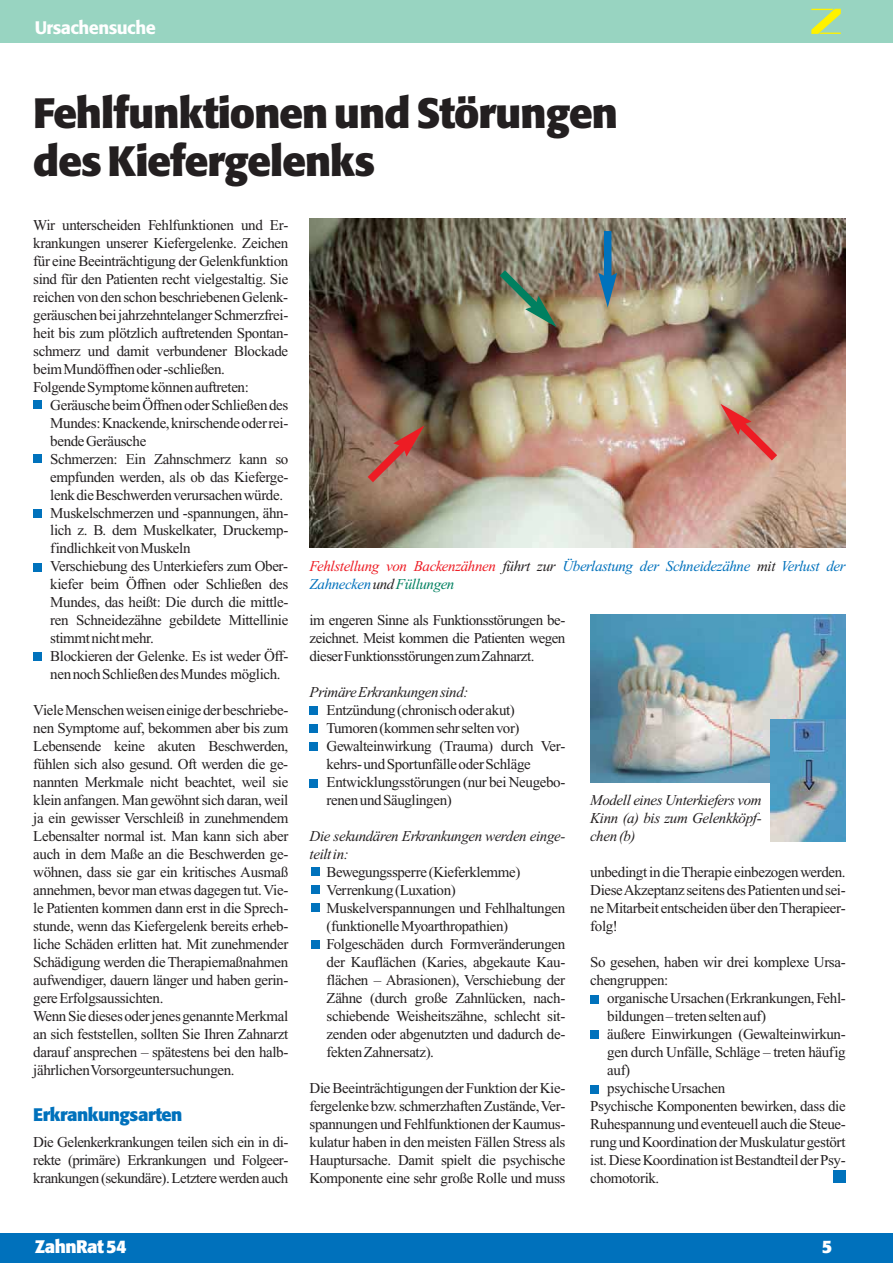
<style>
.page{position:relative;width:893px;height:1263px;background:#fff}
.page>*{position:absolute;margin:0;border:0;box-sizing:border-box;transform-origin:0 0}
.t1{font:700 42px/48px "Formata";letter-spacing:-.025em;color:#231f20}
.t2{font:700 18px "Formata";letter-spacing:-.03em;color:#0071bc}
.t3{font:500 18px "Formata";letter-spacing:-.03em;color:#fff}
.t4{font:700 18px "Formata";letter-spacing:-.03em;color:#fff}
.t5{font:15px/18px "Times New Roman";letter-spacing:-.025em;color:#231f20}
.t6{font:italic 15px/18px "Times New Roman";letter-spacing:-.025em;color:#231f20}
.t7{font:italic 15px/18px "Times New Roman";letter-spacing:-.025em;color:#0071bc}
.s1{color:#ed1c24}
.s2{color:#231f20}
.s3{color:#008060}
</style>
<div class="page">
<div style="left:0;top:0;width:893px;height:43px;background:#98d4c1"></div>
<div style="left:0;top:1233px;width:893px;height:30px;background:#0071bc"></div>
<svg style="left:811px;top:9px;width:30px;height:25px"></svg>
<div style="left:833px;top:1170px;width:13px;height:13px;background:#0072bc"></div>
<img style="left:310px;top:219px;width:535px;height:328px">
<div style="left:604px;top:231px;width:7px;height:48px;background:#0072bc"></div>
<svg style="left:598px;top:273px;width:19px;height:35px"></svg>
<svg style="left:492px;top:262px;width:64px;height:65px;background:#7e886c"></svg>
<svg style="left:360px;top:425px;width:64px;height:65px;background:#a86c5d"></svg>
<svg style="left:720px;top:404px;width:65px;height:64px;background:#c77c6e"></svg>
<div style="left:33px;top:400px;width:9px;height:9px;background:#0072bc"></div>
<div style="left:33px;top:455px;width:9px;height:8px;background:#0072bc"></div>
<div style="left:33px;top:509px;width:9px;height:9px;background:#0072bc"></div>
<div style="left:33px;top:563px;width:9px;height:8px;background:#0072bc"></div>
<div style="left:33px;top:652px;width:9px;height:9px;background:#0072bc"></div>
<div style="left:310px;top:707px;width:8px;height:8px;background:#0072bc"></div>
<div style="left:310px;top:779px;width:8px;height:8px;background:#0072bc"></div>
<div style="left:310px;top:724px;width:8px;height:9px;background:#0072bc"></div>
<div style="left:310px;top:742px;width:8px;height:9px;background:#0072bc"></div>
<div style="left:311px;top:868px;width:9px;height:8px;background:#0072bc"></div>
<div style="left:311px;top:940px;width:9px;height:8px;background:#0072bc"></div>
<div style="left:311px;top:885px;width:9px;height:9px;background:#0072bc"></div>
<div style="left:311px;top:903px;width:9px;height:9px;background:#0072bc"></div>
<div style="left:590px;top:995px;width:9px;height:8px;background:#0072bc"></div>
<div style="left:590px;top:1085px;width:9px;height:9px;background:#0072bc"></div>
<div style="left:590px;top:1031px;width:9px;height:8px;background:#0072bc"></div>
<img style="left:590px;top:615px;width:256px;height:168px">
<img style="left:771px;top:719px;width:75px;height:122px">
<p class="t3" style="left:35px;top:19px;width:123px">Ursachensuche</p>
<h1 class="t1" style="left:33px;top:92px;width:586px">Fehlfunktionen und Störungen des Kiefergelenks</h1>
<p class="t5" style="left:33px;top:217px;width:257px">Wir unterscheiden Fehlfunktionen und Er&shy;krankungen unserer Kiefergelenke. Zeichen für eine Beeinträchtigung der Gelenkfunktion sind für den Patienten recht vielgestaltig. Sie reichen von den schon beschriebenen Gelenk&shy;geräuschen bei jahrzehntelanger Schmerzfrei&shy;heit bis zum plötzlich auftretenden Spontan&shy;schmerz und damit verbundener Blockade beim Mundöffnen oder -schließen.<br>Folgende Symptome können auftreten:</p>
<p class="t5" style="left:50px;top:397px;width:240px">Geräusche beim Öffnen oder Schließen des Mundes: Knackende, knirschende oder rei&shy;bende Geräusche<br>Schmerzen: Ein Zahnschmerz kann so empfunden werden, als ob das Kieferge&shy;lenk die Beschwerden verursachen würde.<br>Muskelschmerzen und -spannungen, ähn&shy;lich z. B. dem Muskelkater, Druckemp&shy;findlichkeit von Muskeln<br>Verschiebung des Unterkiefers zum Ober&shy;kiefer beim Öffnen oder Schließen des Mundes, das heißt: Die durch die mittle&shy;ren Schneidezähne gebildete Mittellinie stimmt nicht mehr.<br>Blockieren der Gelenke. Es ist weder Öff&shy;nen noch Schließen des Mundes möglich.</p>
<p class="t5" style="left:33px;top:703px;width:257px">Viele Menschen weisen einige der beschriebe&shy;nen Symptome auf, bekommen aber bis zum Lebensende keine akuten Beschwerden, fühlen sich also gesund. Oft werden die ge&shy;nannten Merkmale nicht beachtet, weil sie klein anfangen. Man gewöhnt sich daran, weil ja ein gewisser Verschleiß in zunehmendem Lebensalter normal ist. Man kann sich aber auch in dem Maße an die Beschwerden ge&shy;wöhnen, dass sie gar ein kritisches Ausmaß annehmen, bevor man etwas dagegen tut. Vie&shy;le Patienten kommen dann erst in die Sprech&shy;stunde, wenn das Kiefergelenk bereits erheb&shy;liche Schäden erlitten hat. Mit zunehmender Schädigung werden die Therapiemaßnahmen aufwendiger, dauern länger und haben gerin&shy;gere Erfolgsaussichten.<br>Wenn Sie dieses oder jenes genannte Merkmal an sich feststellen, sollten Sie Ihren Zahnarzt darauf ansprechen – spätestens bei den halb&shy;jährlichen Vorsorgeuntersuchungen.</p>
<p class="t2" style="left:33px;top:1107px;width:151px">Erkrankungsarten</p>
<p class="t5" style="left:33px;top:1135px;width:257px;text-align:justify">Die Gelenkerkrankungen teilen sich ein in di&shy;rekte (primäre) Erkrankungen und Folgeer&shy;krankungen (sekundäre). Letztere werden auch</p>
<p class="t7" style="left:310px;top:559px;width:538px"><span class="s1">Fehlstellung von Backenzähnen</span> <span class="s2">führt zur</span> Überlastung der Schneidezähne <span class="s2">mit</span> Verlust der<br>Zahnecken<span class="s2">und</span> <span class="s3">Füllungen</span></p>
<p class="t5" style="left:310px;top:613px;width:257px;text-align:justify">im engeren Sinne als Funktionsstörungen be&shy;zeichnet. Meist kommen die Patienten wegen dieser Funktionsstörungen zum Zahnarzt.</p>
<p class="t6" style="left:310px;top:685px;width:160px">Primäre Erkrankungen sind:</p>
<p class="t5" style="left:327px;top:703px;width:240px">Entzündung (chronisch oder akut)<br>Tumoren (kommen sehr selten vor)<br>Gewalteinwirkung (Trauma) durch Ver&shy;kehrs- und Sportunfälle oder Schläge Entwicklungsstörungen (nur bei Neugebo&shy;renen und Säuglingen)</p>
<p class="t6" style="left:310px;top:829px;width:257px">Die sekundären Erkrankungen werden einge&shy;teilt in:</p>
<p class="t5" style="left:327px;top:865px;width:240px">Bewegungssperre (Kieferklemme)<br>Verrenkung (Luxation)<br>Muskelverspannungen und Fehlhaltungen (funktionelle Myoarthropathien)<br>Folgeschäden durch Formveränderungen der Kauflächen (Karies, abgekaute Kau&shy;flächen – Abrasionen), Verschiebung der Zähne (durch große Zahnlücken, nach&shy;schiebende Weisheitszähne, schlecht sit&shy;zenden oder abgenutzten und dadurch de&shy;fekten Zahnersatz).</p>
<p class="t5" style="left:310px;top:1081px;width:257px;text-align:justify">Die Beeinträchtigungen der Funktion der Kie&shy;fergelenke bzw. schmerzhaften Zustände, Ver&shy;spannungen und Fehlfunktionen der Kaumus&shy;kulatur haben in den meisten Fällen Stress als Hauptursache. Damit spielt die psychische Komponente eine sehr große Rolle und muss</p>
<p class="t6" style="left:590px;top:793px;width:173px;text-align:justify">Modell eines Unterkiefers vom Kinn (a) bis zum Gelenkköpf&shy;chen (b)</p>
<p class="t5" style="left:590px;top:865px;width:257px;text-align:justify">unbedingt in die Therapie einbezogen werden.<br>Diese Akzeptanz seitens des Patienten und sei&shy;ne Mitarbeit entscheiden über den Therapieer&shy;folg!</p>
<p class="t5" style="left:590px;top:955px;width:257px">So gesehen, haben wir drei komplexe Ursa&shy;chengruppen:</p>
<p class="t5" style="left:607px;top:991px;width:240px">organische Ursachen (Erkrankungen, Fehl-</p>
<p class="t5" style="left:607px;top:1009px;width:160px">bildungen – treten selten auf)</p>
<p class="t5" style="left:607px;top:1027px;width:240px">äußere Einwirkungen (Gewalteinwirkun-</p>
<p class="t5" style="left:607px;top:1045px;width:240px">gen durch Unfälle, Schläge – treten häufig</p>
<p class="t5" style="left:607px;top:1063px;width:25px">auf)</p>
<p class="t5" style="left:607px;top:1081px;width:119px">psychische Ursachen</p>
<p class="t5" style="left:590px;top:1099px;width:257px">Psychische Komponenten bewirken, dass die</p>
<p class="t5" style="left:590px;top:1117px;width:257px">Ruhespannung und eventeuell auch die Steue-</p>
<p class="t5" style="left:590px;top:1135px;width:257px">rung und Koordination der Muskulatur gestört</p>
<p class="t5" style="left:590px;top:1153px;width:257px">ist. Diese Koordination ist Bestandteil der Psy-</p>
<p class="t5" style="left:590px;top:1171px;width:71px">chomotorik.</p>
<p class="t4" style="left:35px;top:1239px;width:93px">ZahnRat 54</p>
<p class="t4" style="left:822px;top:1239px;width:12px">5</p>
</div>
